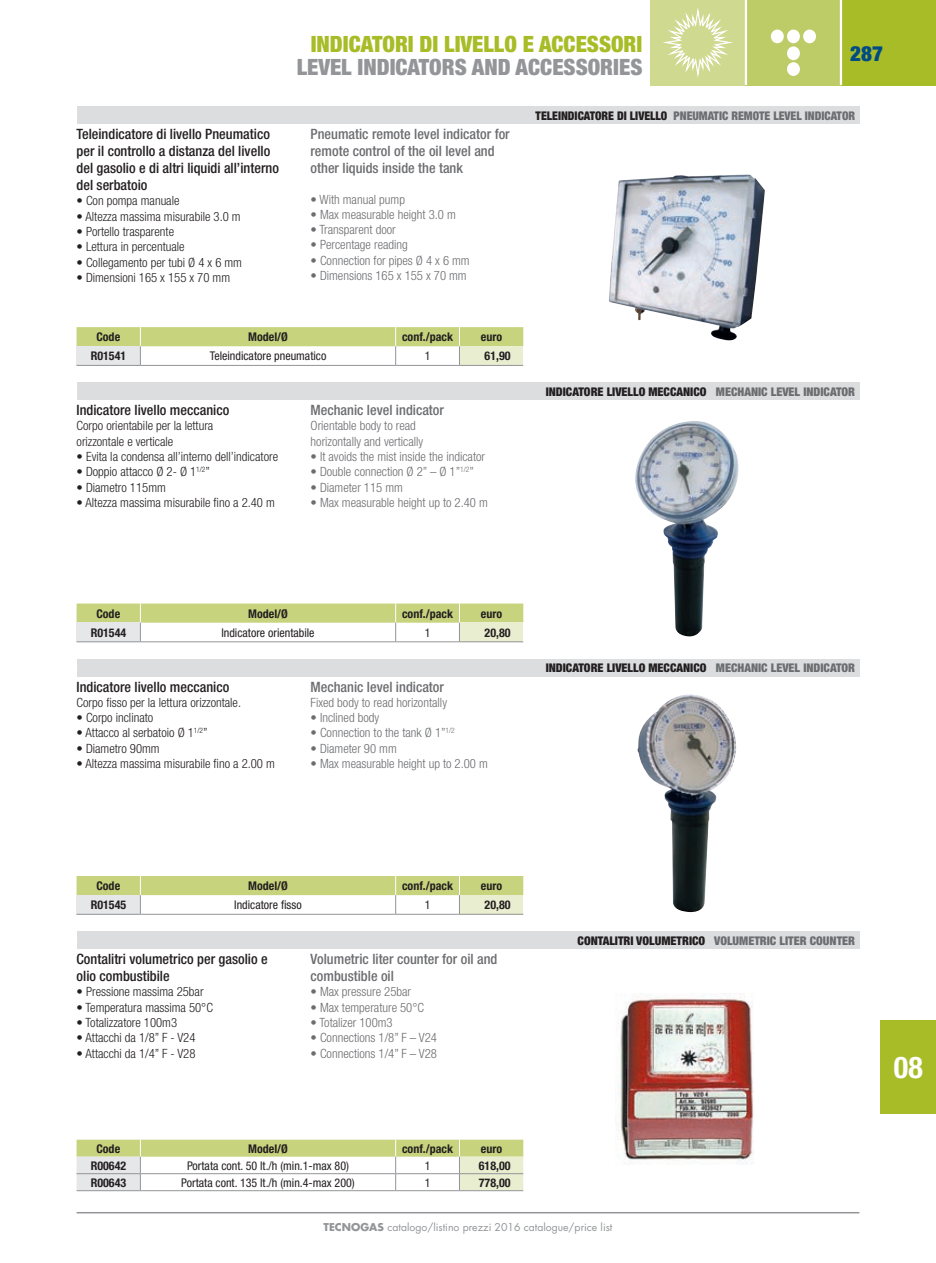
<style>
.page{position:relative;width:936px;height:1263px;background:#fff}
.page>*{position:absolute;margin:0;border:0;box-sizing:border-box;transform-origin:0 0}
.t1{font:700 condensed 30px "Helvetica Neue";color:#fff}
.t2{font:900 condensed 22.5px "Helvetica Neue";color:#a8bc27}
.t3{font:900 condensed 22.5px "Helvetica Neue";color:#939598}
.t4{font:900 condensed 21px "Helvetica Neue";color:#004b84}
.t5{font:500 condensed 14.25px/17.1px "Helvetica Neue";color:#231f20}
.t6{font:500 condensed 14.25px/17.1px "Helvetica Neue";color:#6c6d70}
.t7{font:300 condensed 12.75px/15.3px "Helvetica Neue";color:#231f20}
.t8{font:300 condensed 12.75px/15.3px "Helvetica Neue";color:#6c6d70}
.t9{font:700 condensed 12px "Helvetica Neue";color:#231f20}
.t10{font:condensed 12px "Helvetica Neue";color:#231f20}
.t11{font:900 condensed 12px "Helvetica Neue";color:#231f20}
.t12{font:900 condensed 12px "Helvetica Neue";color:#6c6d70}
.t13{font:10.5px "Futura";color:#939598}
.s1{color:#231f20}
.s2{color:#6c6d70}
.s3{font-weight:700}
</style>
<div class="page">
<hr style="left:77px;top:365px;width:63px;height:1px;background:#939598">
<hr style="left:140px;top:365px;width:255px;height:1px;background:#939598">
<hr style="left:395px;top:365px;width:64px;height:1px;background:#939598">
<hr style="left:459px;top:365px;width:64px;height:1px;background:#939598">
<svg style="left:77px;top:327px;width:446px;height:38px"></svg>
<img style="left:609px;top:174px;width:138px;height:166px">
<hr style="left:77px;top:641px;width:63px;height:1px;background:#939598">
<hr style="left:140px;top:641px;width:255px;height:1px;background:#939598">
<hr style="left:395px;top:641px;width:64px;height:1px;background:#939598">
<hr style="left:459px;top:641px;width:64px;height:1px;background:#939598">
<svg style="left:77px;top:603px;width:446px;height:38px"></svg>
<img style="left:635px;top:421px;width:103px;height:216px">
<hr style="left:77px;top:914px;width:63px;height:1px;background:#939598">
<hr style="left:140px;top:914px;width:255px;height:1px;background:#939598">
<hr style="left:395px;top:914px;width:64px;height:1px;background:#939598">
<hr style="left:459px;top:914px;width:64px;height:1px;background:#939598">
<svg style="left:77px;top:876px;width:446px;height:38px"></svg>
<img style="left:637px;top:694px;width:79px;height:219px">
<svg style="left:77px;top:1140px;width:446px;height:51px"></svg>
<img style="left:615px;top:994px;width:139px;height:170px">
<div style="left:880px;top:1020px;width:55px;height:93px;background:#a8bc27"></div>
<div style="left:840px;top:0;width:95px;height:85px;background:#a8bc27"></div>
<div style="left:651px;top:0;width:95px;height:85px;background:#d0d990"></div>
<hr style="left:77px;top:1212px;width:782px;height:1px;background:#939598">
<div style="left:746px;top:0;width:94px;height:85px;background:#becc67"></div>
<div style="left:770px;top:30px;width:13px;height:13px;background:#fff;border-radius:50%"></div>
<div style="left:787px;top:30px;width:12px;height:13px;background:#fff;border-radius:50%"></div>
<div style="left:787px;top:46px;width:12px;height:14px;background:#fff;border-radius:50%"></div>
<div style="left:787px;top:62px;width:12px;height:14px;background:#fff;border-radius:50%"></div>
<div style="left:803px;top:30px;width:13px;height:13px;background:#fff;border-radius:50%"></div>
<hr style="left:744px;top:0;width:3px;height:85px;background:#fff">
<hr style="left:839px;top:0;width:3px;height:85px;background:#fff">
<svg style="left:663px;top:7px;width:70px;height:71px"></svg>
<div style="left:77px;top:106px;width:782px;height:17px;background:#dcdddf"></div>
<div style="left:77px;top:383px;width:782px;height:17px;background:#dcdddf"></div>
<div style="left:77px;top:659px;width:782px;height:17px;background:#dcdddf"></div>
<div style="left:77px;top:931px;width:782px;height:17px;background:#dcdddf"></div>
<p class="t5" style="left:77px;top:125px;width:204px">Teleindicatore di livello Pneumatico per il controllo a distanza del livello del gasolio e di altri liquidi all’interno del serbatoio</p>
<p class="t7" style="left:77px;top:193px;width:104px">• Con pompa manuale</p>
<p class="t7" style="left:77px;top:208px;width:166px">• Altezza massima misurabile 3.0 m</p>
<p class="t7" style="left:77px;top:224px;width:99px">• Portello trasparente</p>
<p class="t7" style="left:77px;top:239px;width:110px">• Lettura in percentuale</p>
<p class="t7" style="left:77px;top:254px;width:167px">• Collegamento per tubi Ø 4 x 6 mm</p>
<p class="t7" style="left:77px;top:270px;width:155px">• Dimensioni 165 x 155 x 70 mm</p>
<h2 class="t2" style="left:311px;top:30px;width:333px">INDICATORI DI LIVELLO E ACCESSORI</h2>
<h2 class="t3" style="left:296px;top:53px;width:347px">LEVEL INDICATORS AND ACCESSORIES</h2>
<p class="t12" style="left:535px;top:108px;width:321px"><span class="s1">TELEINDICATORE DI LIVELLO</span> PNEUMATIC REMOTE LEVEL INDICATOR</p>
<h3 class="t4" style="left:850px;top:41px;width:34px">287</h3>
<p class="t6" style="left:310px;top:125px;width:201px">Pneumatic remote level indicator for remote control of the oil level and other liquids inside the tank</p>
<p class="t8" style="left:310px;top:191px;width:96px">• With manual pump</p>
<p class="t8" style="left:310px;top:207px;width:147px">• Max measurable height 3.0 m</p>
<p class="t8" style="left:310px;top:222px;width:87px">• Transparent door</p>
<p class="t8" style="left:310px;top:237px;width:99px">• Percentage reading</p>
<p class="t8" style="left:310px;top:252px;width:161px">• Connection for pipes Ø 4 x 6 mm</p>
<p class="t8" style="left:310px;top:268px;width:158px">• Dimensions 165 x 155 x 70 mm</p>
<p class="t9" style="left:96px;top:330px;width:25px">Code</p>
<p class="t9" style="left:248px;top:330px;width:41px">Model/Ø</p>
<p class="t9" style="left:402px;top:330px;width:53px">conf./pack</p>
<p class="t9" style="left:481px;top:330px;width:23px">euro</p>
<p class="t9" style="left:91px;top:349px;width:37px">R01541</p>
<p class="t10" style="left:210px;top:349px;width:118px">Teleindicatore pneumatico</p>
<p class="t10" style="left:424px;top:349px;width:7px">1</p>
<p class="t9" style="left:484px;top:349px;width:27px">61,90</p>
<p class="t5" style="left:77px;top:401px;width:154px">Indicatore livello meccanico</p>
<p class="t7" style="left:77px;top:418px;width:138px">Corpo orientabile per la lettura orizzontale e verticale</p>
<p class="t7" style="left:77px;top:449px;width:203px">• Evita la condensa all’interno dell’indicatore</p>
<p class="t7" style="left:77px;top:464px;width:135px">• Doppio attacco Ø 2- Ø 1<sup>1/2</sup>”</p>
<p class="t7" style="left:77px;top:479px;width:91px">• Diametro 115mm</p>
<p class="t7" style="left:77px;top:495px;width:200px">• Altezza massima misurabile fino a 2.40 m</p>
<p class="t6" style="left:310px;top:401px;width:135px">Mechanic level indicator</p>
<p class="t8" style="left:310px;top:418px;width:114px">Orientable body to read horizontally and vertically</p>
<p class="t8" style="left:310px;top:449px;width:176px">• It avoids the mist inside the indicator</p>
<p class="t8" style="left:310px;top:464px;width:165px">• Double connection Ø 2” – Ø 1”<sup>1/2</sup>”</p>
<p class="t8" style="left:310px;top:479px;width:94px">• Diameter 115 mm</p>
<p class="t8" style="left:310px;top:495px;width:179px">• Max measurable height up to 2.40 m</p>
<p class="t11" style="left:545px;top:384px;width:311px">INDICATORE LIVELLO MECCANICO <span class="s2">MECHANIC LEVEL INDICATOR</span></p>
<p class="t9" style="left:96px;top:606px;width:25px">Code</p>
<p class="t9" style="left:248px;top:606px;width:41px">Model/Ø</p>
<p class="t9" style="left:402px;top:606px;width:53px">conf./pack</p>
<p class="t9" style="left:481px;top:606px;width:23px">euro</p>
<p class="t9" style="left:91px;top:625px;width:37px">R01544</p>
<p class="t10" style="left:221px;top:626px;width:95px">Indicatore orientabile</p>
<p class="t10" style="left:424px;top:626px;width:7px">1</p>
<p class="t9" style="left:484px;top:625px;width:27px">20,80</p>
<p class="t5" style="left:77px;top:678px;width:154px">Indicatore livello meccanico</p>
<p class="t7" style="left:77px;top:695px;width:166px">Corpo fisso per la lettura orizzontale.</p>
<p class="t7" style="left:77px;top:710px;width:78px">• Corpo inclinato</p>
<p class="t7" style="left:77px;top:725px;width:133px">• Attacco al serbatoio Ø 1<sup>1/2</sup>”</p>
<p class="t7" style="left:77px;top:740px;width:85px">• Diametro 90mm</p>
<p class="t7" style="left:77px;top:756px;width:200px">• Altezza massima misurabile fino a 2.00 m</p>
<p class="t6" style="left:310px;top:678px;width:135px">Mechanic level indicator</p>
<p class="t8" style="left:310px;top:695px;width:138px">Fixed body to read horizontally</p>
<p class="t8" style="left:310px;top:710px;width:70px">• Inclined body</p>
<p class="t8" style="left:310px;top:725px;width:146px">• Connection to the tank Ø 1”<sup>1/2</sup></p>
<p class="t8" style="left:310px;top:740px;width:88px">• Diameter 90 mm</p>
<p class="t8" style="left:310px;top:756px;width:179px">• Max measurable height up to 2.00 m</p>
<p class="t11" style="left:545px;top:661px;width:311px">INDICATORE LIVELLO MECCANICO <span class="s2">MECHANIC LEVEL INDICATOR</span></p>
<p class="t9" style="left:96px;top:879px;width:25px">Code</p>
<p class="t9" style="left:248px;top:879px;width:41px">Model/Ø</p>
<p class="t9" style="left:402px;top:879px;width:53px">conf./pack</p>
<p class="t9" style="left:481px;top:879px;width:23px">euro</p>
<p class="t9" style="left:91px;top:898px;width:37px">R01545</p>
<p class="t10" style="left:234px;top:898px;width:69px">Indicatore fisso</p>
<p class="t10" style="left:424px;top:898px;width:7px">1</p>
<p class="t9" style="left:484px;top:898px;width:27px">20,80</p>
<p class="t5" style="left:77px;top:950px;width:192px">Contalitri volumetrico per gasolio e olio combustibile</p>
<p class="t7" style="left:77px;top:984px;width:128px">• Pressione massima 25bar</p>
<p class="t7" style="left:77px;top:999px;width:138px">• Temperatura massima 50°C</p>
<p class="t7" style="left:77px;top:1015px;width:102px">• Totalizzatore 100m3</p>
<p class="t7" style="left:77px;top:1030px;width:120px">• Attacchi da 1/8” F - V24</p>
<p class="t7" style="left:77px;top:1045px;width:120px">• Attacchi da 1/4” F - V28</p>
<p class="t6" style="left:310px;top:950px;width:188px">Volumetric liter counter for oil and combustible oil</p>
<p class="t8" style="left:310px;top:984px;width:102px">• Max pressure 25bar</p>
<p class="t8" style="left:310px;top:999px;width:115px">• Max temperature 50°C</p>
<p class="t8" style="left:310px;top:1015px;width:84px">• Totalizer 100m3</p>
<p class="t8" style="left:310px;top:1030px;width:128px">• Connections 1/8” F – V24</p>
<p class="t8" style="left:310px;top:1045px;width:128px">• Connections 1/4” F – V28</p>
<p class="t9" style="left:96px;top:1141px;width:25px">Code</p>
<p class="t9" style="left:248px;top:1141px;width:41px">Model/Ø</p>
<p class="t9" style="left:402px;top:1141px;width:53px">conf./pack</p>
<p class="t9" style="left:481px;top:1141px;width:23px">euro</p>
<p class="t9" style="left:91px;top:1158px;width:37px">R00642</p>
<p class="t10" style="left:187px;top:1158px;width:163px">Portata cont. 50 lt./h (min.1-max 80)</p>
<p class="t10" style="left:424px;top:1158px;width:7px">1</p>
<p class="t9" style="left:479px;top:1158px;width:33px">618,00</p>
<p class="t9" style="left:91px;top:1175px;width:37px">R00643</p>
<p class="t10" style="left:181px;top:1176px;width:175px">Portata cont. 135 lt./h (min.4-max 200)</p>
<p class="t10" style="left:424px;top:1176px;width:7px">1</p>
<p class="t9" style="left:479px;top:1175px;width:33px">778,00</p>
<p class="t12" style="left:577px;top:933px;width:279px"><span class="s1">CONTALITRI VOLUMETRICO</span> VOLUMETRIC LITER COUNTER</p>
<p class="t13" style="left:323px;top:1220px;width:290px"><span class="s3">TECNOGAS</span> catalogo/listino prezzi 2016 catalogue/price list</p>
<h1 class="t1" style="left:893px;top:1049px;width:30px">08</h1>
</div>
